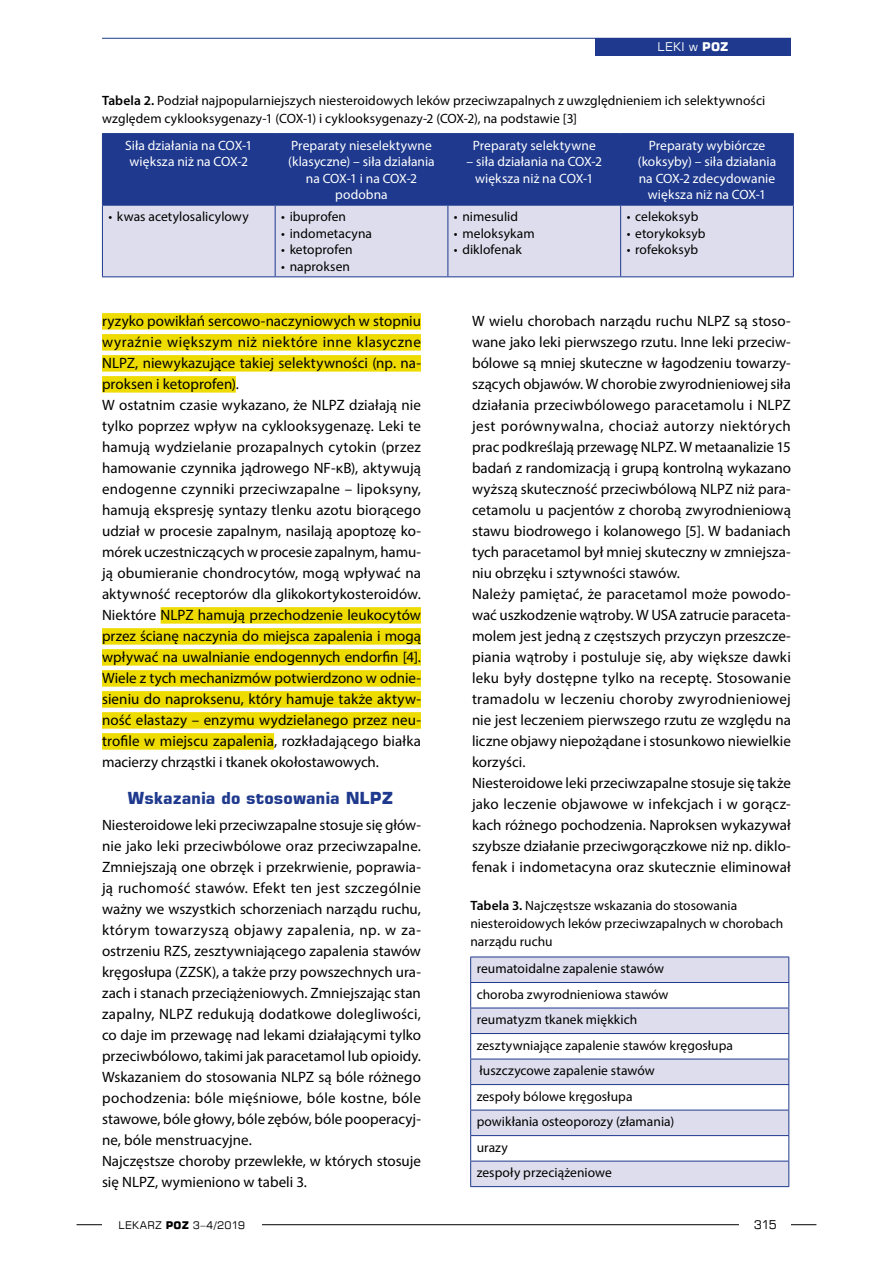
<style>
.page{position:relative;width:893px;height:1263px;background:#fff}
.page>*{position:absolute;margin:0;border:0;box-sizing:border-box;transform-origin:0 0}
.t1{font:700 16.5px "Square 721 EU";letter-spacing:-.005em;color:#1e398d}
.t2{font:15px/21px "Myriad Pro";letter-spacing:.005em;color:#000}
.t3{font:13.5px/25.5px "Myriad Pro";letter-spacing:.005em;color:#000}
.t4{font:13.5px/16.5px "Myriad Pro";letter-spacing:.005em;color:#fff;text-align:center}
.t5{font:12px "Square 721 EU";color:#fff}
.t6{font:12px "Square 721 EU";color:#000}
.t7{font:10.5px "Square 721 EU";letter-spacing:.03em;color:#000}
.s1{font-weight:700}
.s2{font-weight:600}
</style>
<div class="page">
<hr style="left:102px;top:38px;width:689px;height:1px;background:#1e398d">
<div style="left:595px;top:38px;width:196px;height:17px;background:#1e398d"></div>
<hr style="left:77px;top:1224px;width:739px;height:1px;background:#000">
<div style="left:740px;top:1216px;width:51px;height:17px;background:#fff"></div>
<div style="left:102px;top:1216px;width:159px;height:17px;background:#fff"></div>
<div style="left:102px;top:313px;width:319px;height:17px;background:#eedc00"></div>
<div style="left:102px;top:334px;width:319px;height:17px;background:#eedc00"></div>
<div style="left:102px;top:355px;width:319px;height:17px;background:#eedc00"></div>
<div style="left:102px;top:376px;width:134px;height:17px;background:#eedc00"></div>
<div style="left:161px;top:607px;width:260px;height:17px;background:#eedc00"></div>
<div style="left:102px;top:628px;width:319px;height:17px;background:#eedc00"></div>
<div style="left:102px;top:649px;width:319px;height:17px;background:#eedc00"></div>
<div style="left:102px;top:670px;width:319px;height:17px;background:#eedc00"></div>
<div style="left:102px;top:691px;width:319px;height:17px;background:#eedc00"></div>
<div style="left:102px;top:712px;width:319px;height:17px;background:#eedc00"></div>
<div style="left:102px;top:733px;width:172px;height:17px;background:#eedc00"></div>
<div style="left:103px;top:134px;width:690px;height:71px;background:#1e398d"></div>
<div style="left:103px;top:206px;width:690px;height:70px;background:#dddded"></div>
<hr style="left:275px;top:134px;width:1px;height:71px;background:#1e398d">
<hr style="left:447px;top:134px;width:1px;height:71px;background:#1e398d">
<hr style="left:620px;top:134px;width:1px;height:71px;background:#1e398d">
<hr style="left:275px;top:206px;width:1px;height:70px;background:#1e398d">
<hr style="left:447px;top:206px;width:1px;height:70px;background:#1e398d">
<hr style="left:620px;top:206px;width:1px;height:70px;background:#1e398d">
<hr style="left:102px;top:133px;width:173px;height:1px;background:#1e398d">
<hr style="left:102px;top:134px;width:1px;height:71px;background:#1e398d">
<hr style="left:275px;top:133px;width:173px;height:1px;background:#1e398d">
<hr style="left:448px;top:133px;width:173px;height:1px;background:#1e398d">
<hr style="left:621px;top:133px;width:173px;height:1px;background:#1e398d">
<hr style="left:793px;top:134px;width:1px;height:71px;background:#1e398d">
<hr style="left:102px;top:205px;width:173px;height:1px;background:#1e398d">
<hr style="left:102px;top:206px;width:1px;height:70px;background:#1e398d">
<hr style="left:275px;top:205px;width:173px;height:1px;background:#1e398d">
<hr style="left:448px;top:205px;width:173px;height:1px;background:#1e398d">
<hr style="left:621px;top:205px;width:173px;height:1px;background:#1e398d">
<hr style="left:793px;top:206px;width:1px;height:70px;background:#1e398d">
<hr style="left:102px;top:276px;width:173px;height:1px;background:#1e398d">
<hr style="left:275px;top:276px;width:173px;height:1px;background:#1e398d">
<hr style="left:448px;top:276px;width:173px;height:1px;background:#1e398d">
<hr style="left:621px;top:276px;width:173px;height:1px;background:#1e398d">
<svg style="left:471px;top:957px;width:317px;height:229px;fill:#dddded"></svg>
<hr style="left:470px;top:956px;width:319px;height:1px;background:#1e398d">
<hr style="left:470px;top:982px;width:319px;height:1px;background:#1e398d">
<hr style="left:470px;top:1008px;width:319px;height:1px;background:#1e398d">
<hr style="left:470px;top:1033px;width:319px;height:1px;background:#1e398d">
<hr style="left:470px;top:1059px;width:319px;height:1px;background:#1e398d">
<hr style="left:470px;top:1084px;width:319px;height:1px;background:#1e398d">
<hr style="left:470px;top:1110px;width:319px;height:1px;background:#1e398d">
<hr style="left:470px;top:1135px;width:319px;height:1px;background:#1e398d">
<hr style="left:470px;top:1161px;width:319px;height:1px;background:#1e398d">
<svg style="left:470px;top:957px;width:1px;height:229px"></svg>
<svg style="left:788px;top:957px;width:1px;height:229px"></svg>
<hr style="left:470px;top:1186px;width:319px;height:1px;background:#1e398d">
<p class="t5" style="left:658px;top:39px;width:73px">LEKI W <span class="s1">POZ</span></p>
<p class="t3" style="left:102px;top:91px;width:665px;line-height:18px"><span class="s2">Tabela 2.</span> Podział najpopularniejszych niesteroidowych leków przeciwzapalnych z uwzględnieniem ich selektywności względem cyklooksygenazy-1 (COX-1) i cyklooksygenazy-2 (COX-2), na podstawie [3]</p>
<p class="t4" style="left:125px;top:137px;width:129px">Siła działania na COX-1 większa niż na COX-2</p>
<p class="t4" style="left:288px;top:137px;width:148px">Preparaty nieselektywne (klasyczne) – siła działania na COX-1 i na COX-2 podobna</p>
<p class="t4" style="left:473px;top:137px;width:125px">Preparaty selektywne</p>
<p class="t4" style="left:638px;top:137px;width:140px">Preparaty wybiórcze (koksyby) – siła działania na COX-2 zdecydowanie większa niż na COX-1</p>
<p class="t4" style="left:466px;top:153px;width:137px">– siła działania na COX-2 większa niż na COX-1</p>
<p class="t3" style="left:108px;top:204px;width:142px">• kwas acetylosalicylowy</p>
<p class="t3" style="left:281px;top:204px;width:66px">• ibuprofen</p>
<p class="t3" style="left:281px;top:220px;width:92px">• indometacyna</p>
<p class="t3" style="left:281px;top:237px;width:73px">• ketoprofen</p>
<p class="t3" style="left:281px;top:253px;width:70px">• naproksen</p>
<p class="t2" style="left:102px;top:310px;width:320px">ryzyko powikłań sercowo-naczyniowych w stopniu wyraźnie większym niż niektóre inne klasyczne NLPZ, niewykazujące takiej selektywności (np. na&shy;proksen i ketoprofen).<br>W ostatnim czasie wykazano, że NLPZ działają nie tylko poprzez wpływ na cyklooksygenazę. Leki te hamują wydzielanie prozapalnych cytokin (przez hamowanie czynnika jądrowego NF-κB), aktywują endogenne czynniki przeciwzapalne – lipoksyny, hamują ekspresję syntazy tlenku azotu biorącego udział w procesie zapalnym, nasilają apoptozę ko&shy;mórek uczestniczących w procesie zapalnym, hamu&shy;ją obumieranie chondrocytów, mogą wpływać na aktywność receptorów dla glikokortykosteroidów.<br>Niektóre NLPZ hamują przechodzenie leukocytów przez ścianę naczynia do miejsca zapalenia i mogą wpływać na uwalnianie endogennych endorfin [4].<br>Wiele z tych mechanizmów potwierdzono w odnie&shy;sieniu do naproksenu, który hamuje także aktyw&shy;ność elastazy – enzymu wydzielanego przez neu&shy;trofile w miejscu zapalenia, rozkładającego białka macierzy chrząstki i tkanek okołostawowych.</p>
<p class="t1" style="left:128px;top:788px;width:267px">Wskazania do stosowania NLPZ</p>
<p class="t2" style="left:102px;top:814px;width:320px">Niesteroidowe leki przeciwzapalne stosuje się głów&shy;nie jako leki przeciwbólowe oraz przeciwzapalne.<br>Zmniejszają one obrzęk i przekrwienie, poprawia&shy;ją ruchomość stawów. Efekt ten jest szczególnie ważny we wszystkich schorzeniach narządu ruchu, którym towarzyszą objawy zapalenia, np. w za&shy;ostrzeniu RZS, zesztywniającego zapalenia stawów kręgosłupa (ZZSK), a także przy powszechnych ura&shy;zach i stanach przeciążeniowych. Zmniejszając stan zapalny, NLPZ redukują dodatkowe dolegliwości, co daje im przewagę nad lekami działającymi tylko przeciwbólowo, takimi jak paracetamol lub opioidy.<br>Wskazaniem do stosowania NLPZ są bóle różnego pochodzenia: bóle mięśniowe, bóle kostne, bóle stawowe, bóle głowy, bóle zębów, bóle pooperacyj&shy;ne, bóle menstruacyjne.<br>Najczęstsze choroby przewlekłe, w których stosuje się NLPZ, wymieniono w tabeli 3.</p>
<p class="t3" style="left:454px;top:204px;width:66px">• nimesulid</p>
<p class="t3" style="left:454px;top:220px;width:82px">• meloksykam</p>
<p class="t3" style="left:454px;top:237px;width:69px">• diklofenak</p>
<p class="t3" style="left:627px;top:204px;width:73px">• celekoksyb</p>
<p class="t3" style="left:627px;top:220px;width:80px">• etorykoksyb</p>
<p class="t3" style="left:627px;top:237px;width:73px">• rofekoksyb</p>
<p class="t2" style="left:472px;top:310px;width:320px">W wielu chorobach narządu ruchu NLPZ są stoso&shy;wane jako leki pierwszego rzutu. Inne leki przeciw&shy;bólowe są mniej skuteczne w łagodzeniu towarzy&shy;szących objawów. W chorobie zwyrodnieniowej siła działania przeciwbólowego paracetamolu i NLPZ jest porównywalna, chociaż autorzy niektórych prac podkreślają przewagę NLPZ. W metaanalizie 15 badań z randomizacją i grupą kontrolną wykazano wyższą skuteczność przeciwbólową NLPZ niż para&shy;cetamolu u pacjentów z chorobą zwyrodnieniową stawu biodrowego i kolanowego [5]. W badaniach tych paracetamol był mniej skuteczny w zmniejsza&shy;niu obrzęku i sztywności stawów.<br>Należy pamiętać, że paracetamol może powodo&shy;wać uszkodzenie wątroby. W USA zatrucie paraceta&shy;molem jest jedną z częstszych przyczyn przeszcze&shy;piania wątroby i postuluje się, aby większe dawki leku były dostępne tylko na receptę. Stosowanie tramadolu w leczeniu choroby zwyrodnieniowej nie jest leczeniem pierwszego rzutu ze względu na liczne objawy niepożądane i stosunkowo niewielkie korzyści.<br>Niesteroidowe leki przeciwzapalne stosuje się także jako leczenie objawowe w infekcjach i w gorącz&shy;kach różnego pochodzenia. Naproksen wykazywał szybsze działanie przeciwgorączkowe niż np. diklo&shy;fenak i indometacyna oraz skutecznie eliminował</p>
<p class="t3" style="left:470px;top:896px;width:314px;line-height:18px"><span class="s2">Tabela 3.</span> Najczęstsze wskazania do stosowania niesteroidowych leków przeciwzapalnych w chorobach narządu ruchu</p>
<p class="t3" style="left:477px;top:956px;width:258px">reumatoidalne zapalenie stawów<br>choroba zwyrodnieniowa stawów reumatyzm tkanek miękkich<br>zesztywniające zapalenie stawów kręgosłupa łuszczycowe zapalenie stawów<br>zespoły bólowe kręgosłupa<br>powikłania osteoporozy (złamania)<br>urazy<br>zespoły przeciążeniowe</p>
<p class="t7" style="left:118px;top:1218px;width:128px">LEKARZ <span class="s1">POZ</span> 3–4/2019</p>
<p class="t6" style="left:754px;top:1217px;width:25px">315</p>
</div>
